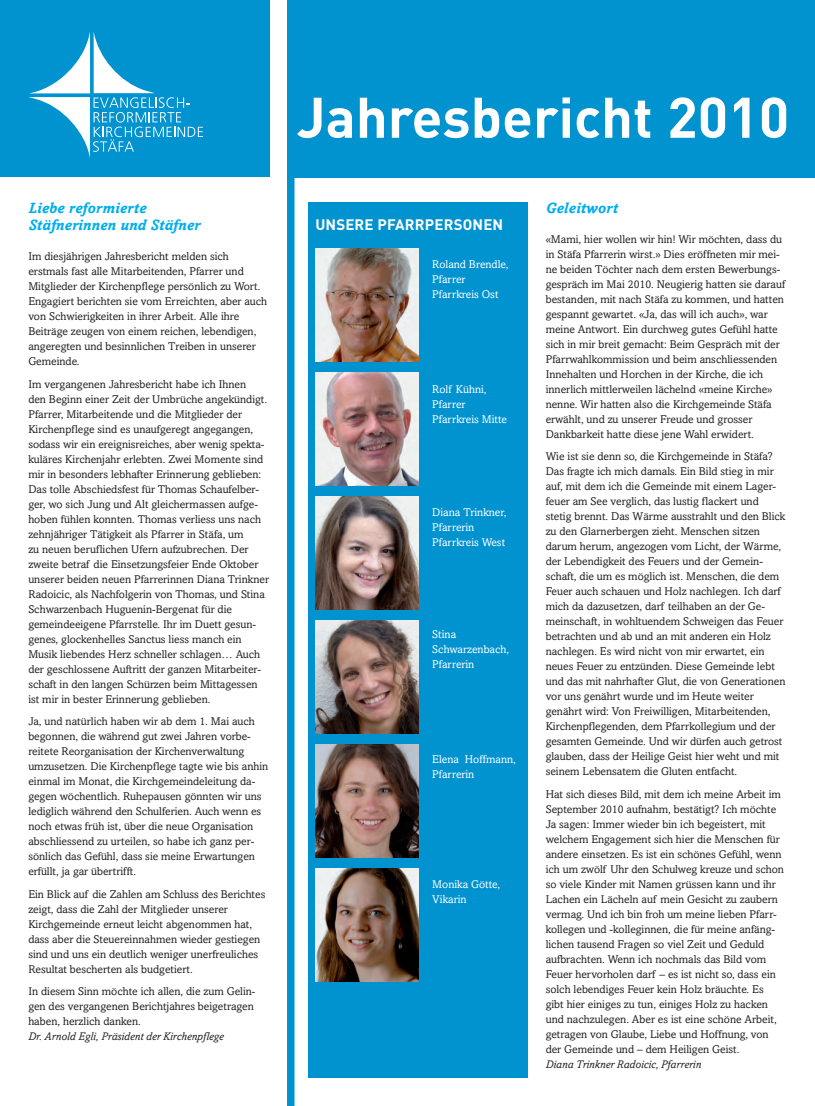
<style>
.page{position:relative;width:815px;height:1106px;background:#fff}
.page>*{position:absolute;margin:0;border:0;box-sizing:border-box;transform-origin:0 0}
.t1{font:700 56.25px "DIN";color:#fff}
.t2{font:italic 700 15px/17.5px "Amasis";letter-spacing:.01em;color:#00aeef}
.t3{font:700 15px "DIN";letter-spacing:.01em;color:#fff}
.t4{font:11.25px/15px "Amasis";color:#231f20}
.t5{font:11.25px/15px "Amasis";color:#fff}
.t6{font:italic 11.25px "Amasis";color:#231f20}
</style>
<div class="page">
<div style="left:287px;top:0;width:528px;height:178px;background:#0093d0"></div>
<div style="left:0;top:0;width:269px;height:177px;background:#0093d0"></div>
<svg style="left:29px;top:32px;width:174px;height:126px"></svg>
<div style="left:308px;top:202px;width:220px;height:875px;background:#0093d0"></div>
<img style="left:315px;top:248px;width:103px;height:113px">
<img style="left:315px;top:372px;width:103px;height:113px">
<img style="left:315px;top:496px;width:103px;height:113px">
<img style="left:315px;top:620px;width:103px;height:113px">
<img style="left:315px;top:744px;width:103px;height:113px">
<img style="left:315px;top:868px;width:103px;height:114px">
<div style="left:287px;top:0;width:8px;height:1106px;background:#0093d0"></div>
<h2 class="t2" style="left:28px;top:200px;width:173px">Liebe reformierte<br>Stäfnerinnen und Stäfner</h2>
<p class="t4" style="left:28px;top:250px;width:240px">Im diesjährigen Jahresbericht melden sich erstmals fast alle Mitarbeitenden, Pfarrer und Mitglieder der Kirchenpflege persönlich zu Wort.<br>Engagiert berichten sie vom Erreichten, aber auch von Schwierigkeiten in ihrer Arbeit. Alle ihre Beiträge zeugen von einem reichen, lebendigen, angeregten und besinnlichen Treiben in unserer Gemeinde.</p>
<p class="t4" style="left:28px;top:377px;width:242px">Im vergangenen Jahresbericht habe ich Ihnen<br>den Beginn einer Zeit der Umbrüche angekündigt.<br>Pfarrer, Mitarbeitende und die Mitglieder der Kirchenpflege sind es unaufgeregt angegangen, sodass wir ein ereignisreiches, aber wenig spekta&shy;kuläres Kirchenjahr erlebten. Zwei Momente sind mir in besonders lebhafter Erinnerung geblieben:<br>Das tolle Abschiedsfest für Thomas Schaufelber&shy;ger, wo sich Jung und Alt gleichermassen aufge&shy;hoben fühlen konnten. Thomas verliess uns nach zehnjähriger Tätigkeit als Pfarrer in Stäfa, um<br>zu neuen beruflichen Ufern aufzubrechen. Der zweite betraf die Einsetzungsfeier Ende Oktober unserer beiden neuen Pfarrerinnen Diana Trinkner Radoicic, als Nachfolgerin von Thomas, und Stina Schwarzenbach Huguenin-Bergenat für die gemeindeeigene Pfarrstelle. Ihr im Duett gesun&shy;genes, glockenhelles Sanctus liess manch ein Musik liebendes Herz schneller schlagen… Auch der geschlossene Auftritt der ganzen Mitarbeiter&shy;schaft in den langen Schürzen beim Mittagessen ist mir in bester Erinnerung geblieben.</p>
<p class="t4" style="left:28px;top:715px;width:242px">Ja, und natürlich haben wir ab dem 1. Mai auch begonnen, die während gut zwei Jahren vorbe&shy;reitete Reorganisation der Kirchenverwaltung umzusetzen. Die Kirchenpflege tagte wie bis anhin einmal im Monat, die Kirchgemeindeleitung da&shy;gegen wöchentlich. Ruhepausen gönnten wir uns lediglich während den Schulferien. Auch wenn es noch etwas früh ist, über die neue Organisation abschliessend zu urteilen, so habe ich ganz per&shy;sönlich das Gefühl, dass sie meine Erwartungen erfüllt, ja gar übertrifft.</p>
<p class="t4" style="left:28px;top:887px;width:239px">Ein Blick auf die Zahlen am Schluss des Berichtes zeigt, dass die Zahl der Mitglieder unserer Kirchgemeinde erneut leicht abgenommen hat, dass aber die Steuereinnahmen wieder gestiegen sind und uns ein deutlich weniger unerfreuliches Resultat bescherten als budgetiert.</p>
<p class="t4" style="left:28px;top:985px;width:229px">In diesem Sinn möchte ich allen, die zum Gelin&shy;gen des vergangenen Berichtjahres beigetragen haben, herzlich danken.</p>
<p class="t6" style="left:28px;top:1032px;width:197px">Dr. Arnold Egli, Präsident der Kirchenpflege</p>
<h1 class="t1" style="left:297px;top:85px;width:494px">Jahresbericht 2010</h1>
<h2 class="t3" style="left:315px;top:216px;width:189px">UNSERE PFARRPERSONEN</h2>
<p class="t5" style="left:432px;top:258px;width:78px">Roland Brendle,<br>Pfarrer<br>Pfarrkreis Ost</p>
<p class="t5" style="left:432px;top:383px;width:76px">Rolf Kühni,<br>Pfarrer<br>Pfarrkreis Mitte</p>
<p class="t5" style="left:432px;top:505px;width:76px">Diana Trinkner,<br>Pfarrerin<br>Pfarrkreis West</p>
<p class="t5" style="left:432px;top:628px;width:78px">Stina<br>Schwarzenbach,<br>Pfarrerin</p>
<p class="t5" style="left:432px;top:753px;width:85px">Elena Hoffmann,<br>Pfarrerin</p>
<p class="t5" style="left:432px;top:878px;width:69px">Monika Götte,<br>Vikarin</p>
<h2 class="t2" style="left:546px;top:200px;width:74px">Geleitwort</h2>
<p class="t4" style="left:546px;top:232px;width:241px">«Mami, hier wollen wir hin! Wir möchten, dass du in Stäfa Pfarrerin wirst.» Dies eröffneten mir mei&shy;ne beiden Töchter nach dem ersten Bewerbungs&shy;gespräch im Mai 2010. Neugierig hatten sie darauf bestanden, mit nach Stäfa zu kommen, und hatten gespannt gewartet. «Ja, das will ich auch», war meine Antwort. Ein durchweg gutes Gefühl hatte sich in mir breit gemacht: Beim Gespräch mit der Pfarrwahlkommission und beim anschliessenden Innehalten und Horchen in der Kirche, die ich innerlich mittlerweilen lächelnd «meine Kirche» nenne. Wir hatten also die Kirchgemeinde Stäfa erwählt, und zu unserer Freude und grosser Dankbarkeit hatte diese jene Wahl erwidert.</p>
<p class="t4" style="left:546px;top:450px;width:241px">Wie ist sie denn so, die Kirchgemeinde in Stäfa?<br>Das fragte ich mich damals. Ein Bild stieg in mir auf, mit dem ich die Gemeinde mit einem Lager&shy;feuer am See verglich, das lustig flackert und stetig brennt. Das Wärme ausstrahlt und den Blick zu den Glarnerbergen zieht. Menschen sitzen darum herum, angezogen vom Licht, der Wärme, der Lebendigkeit des Feuers und der Gemein&shy;schaft, die um es möglich ist. Menschen, die dem Feuer auch schauen und Holz nachlegen. Ich darf mich da dazusetzen, darf teilhaben an der Ge&shy;meinschaft, in wohltuendem Schweigen das Feuer betrachten und ab und an mit anderen ein Holz nachlegen. Es wird nicht von mir erwartet, ein neues Feuer zu entzünden. Diese Gemeinde lebt und das mit nahrhafter Glut, die von Generationen vor uns genährt wurde und im Heute weiter genährt wird: Von Freiwilligen, Mitarbeitenden, Kirchenpflegenden, dem Pfarrkollegium und der gesamten Gemeinde. Und wir dürfen auch getrost glauben, dass der Heilige Geist hier weht und mit seinem Lebensatem die Gluten entfacht.</p>
<p class="t4" style="left:546px;top:787px;width:240px">Hat sich dieses Bild, mit dem ich meine Arbeit im September 2010 aufnahm, bestätigt? Ich möchte Ja sagen: Immer wieder bin ich begeistert, mit welchem Engagement sich hier die Menschen für andere einsetzen. Es ist ein schönes Gefühl, wenn ich um zwölf Uhr den Schulweg kreuze und schon so viele Kinder mit Namen grüssen kann und ihr Lachen ein Lächeln auf mein Gesicht zu zaubern vermag. Und ich bin froh um meine lieben Pfarr&shy;kollegen und -kolleginnen, die für meine anfäng&shy;lichen tausend Fragen so viel Zeit und Geduld aufbrachten. Wenn ich nochmals das Bild vom Feuer hervorholen darf – es ist nicht so, dass ein solch lebendiges Feuer kein Holz bräuchte. Es gibt hier einiges zu tun, einiges Holz zu hacken und nachzulegen. Aber es ist eine schöne Arbeit, getragen von Glaube, Liebe und Hoffnung, von der Gemeinde und – dem Heiligen Geist.</p>
<p class="t6" style="left:546px;top:1060px;width:157px">Diana Trinkner Radoicic, Pfarrerin</p>
</div>
